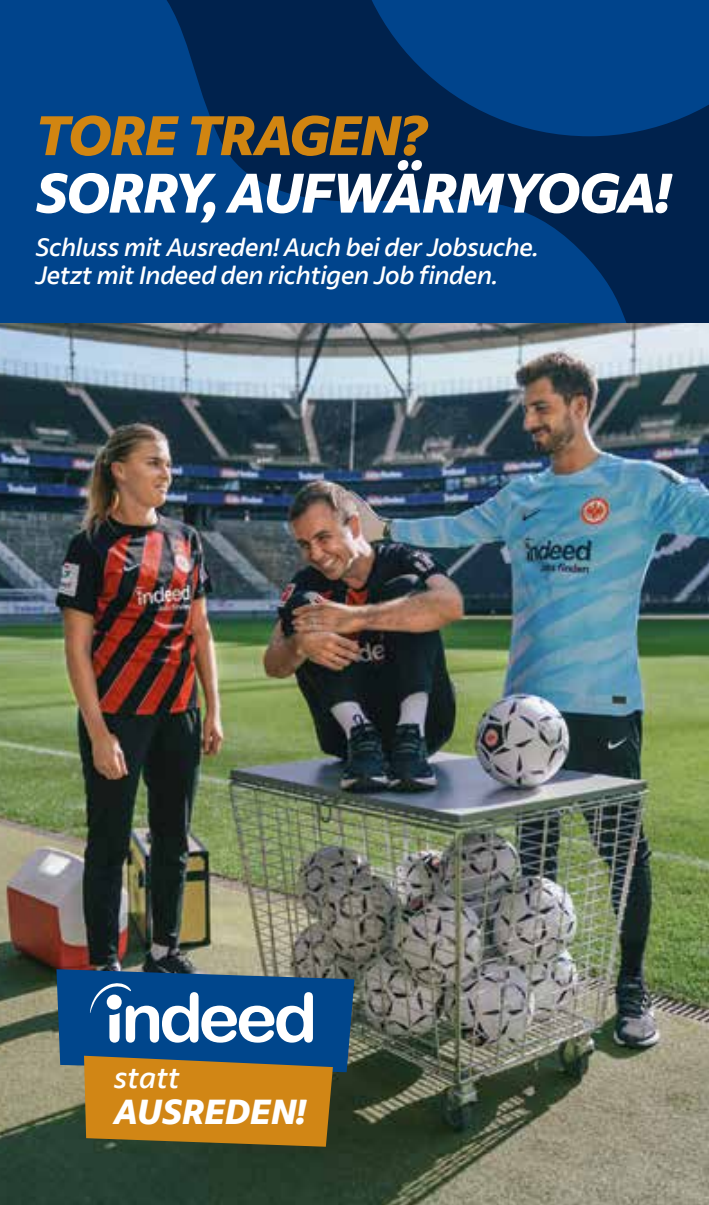
<style>
.page{position:relative;width:709px;height:1205px;background:#fff}
.page>*{position:absolute;margin:0;border:0;box-sizing:border-box;transform-origin:0 0}
.t1{font:italic 800 55px "Indeed Sans";letter-spacing:-.02em;color:#fff}
.t2{font:italic 800 55px "Indeed Sans";letter-spacing:-.02em;color:#d18511}
.t3{font:italic 800 34.5px "Indeed Sans";color:#fff}
.t4{font:italic 500 29.25px "Indeed Sans";color:#fff}
.t5{font:italic 500 25px/27.5px "Indeed Sans";letter-spacing:-.01em;color:#fff}
</style>
<div class="page">
<img style="left:0;top:322px;width:709px;height:883px">
<svg style="left:56px;top:969px;width:298px;height:177px;background:#707160"></svg>
<svg style="left:0;top:0;width:709px;height:322px;background:#003774"></svg>
<svg style="left:347px;top:0;width:362px;height:136px;background:#003b7b"></svg>
<h1 class="t2" style="left:35px;top:100px;width:392px">TORE TRAGEN?</h1>
<h1 class="t1" style="left:35px;top:158px;width:636px">SORRY, AUFWÄRMYOGA!</h1>
<p class="t5" style="left:35px;top:233px;width:504px">Schluss mit Ausreden! Auch bei der Jobsuche.<br>Jetzt mit Indeed den richtigen Job finden.</p>
<p class="t4" style="left:114px;top:1059px;width:67px">statt</p>
<h2 class="t3" style="left:114px;top:1089px;width:193px">AUSREDEN!</h2>
</div>
